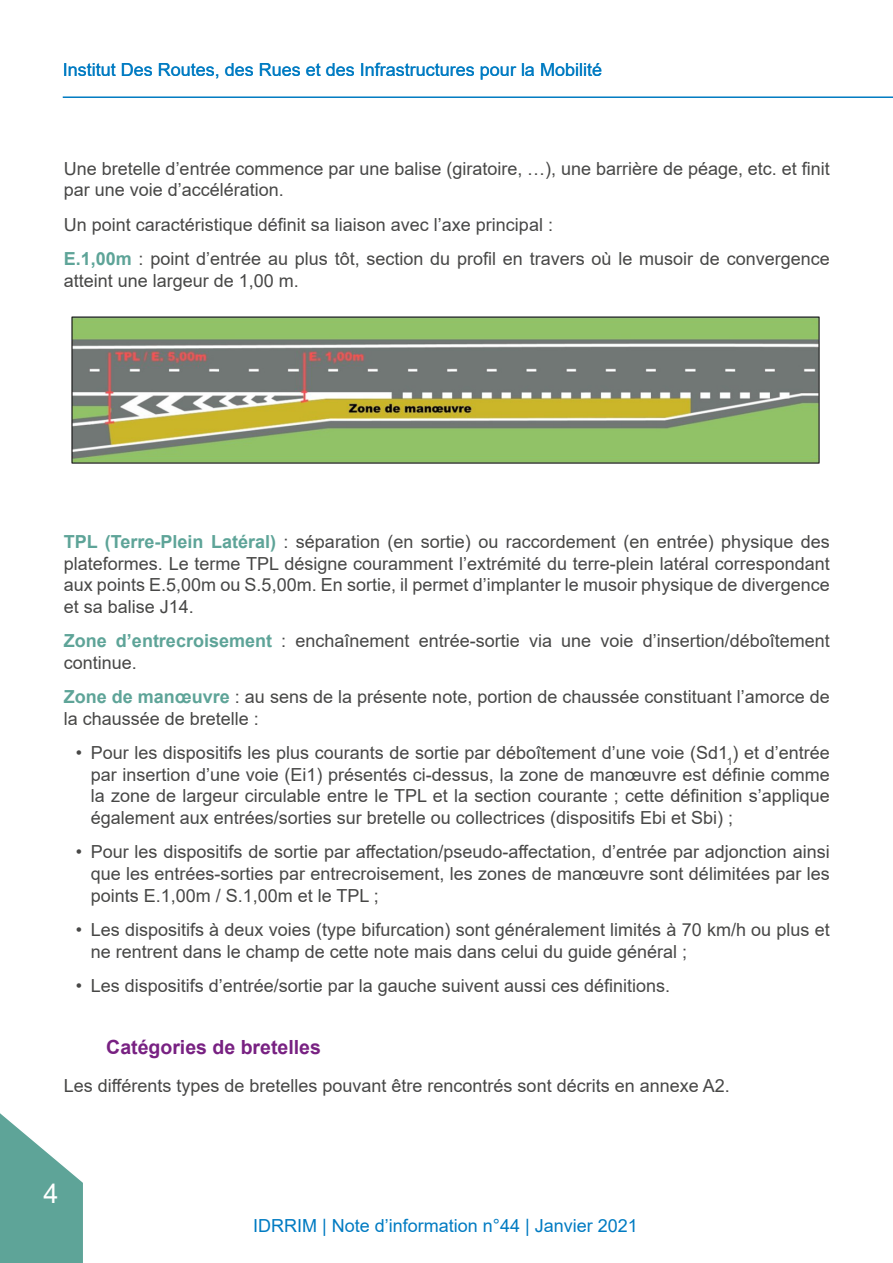
<style>
.page{position:relative;width:893px;height:1263px;background:#fff}
.page>*{position:absolute;margin:0;border:0;box-sizing:border-box;transform-origin:0 0}
.t1{font:27px "Arial";color:#fff}
.t2{font:700 19.5px "Arial";color:#782182}
.t3{font:18px/21.6px "Arial";color:#474746}
.t4{font:18px "Arial";color:#007bc2}
.s1{font-weight:700;color:#5ea498}
</style>
<div class="page">
<svg style="left:0;top:1113px;width:83px;height:150px"></svg>
<hr style="left:63px;top:96px;width:830px;height:2px;background:#007bc2">
<img style="left:72px;top:317px;width:748px;height:146px">
<p class="t4" style="left:63px;top:57px;width:541px">Institut Des Routes, des Rues et des Infrastructures pour la Mobilité</p>
<p class="t3" style="left:64px;top:157px;width:767px">Une bretelle d’entrée commence par une balise (giratoire, …), une barrière de péage, etc. et finit par une voie d’accélération.</p>
<p class="t3" style="left:64px;top:207px;width:767px;line-height:34.3px">Un point caractéristique définit sa liaison avec l’axe principal :<br><span class="s1">E.1,00m</span> : point d’entrée au plus tôt, section du profil en travers où le musoir de convergence</p>
<p class="t3" style="left:64px;top:269px;width:237px">atteint une largeur de 1,00 m.</p>
<p class="t3" style="left:64px;top:531px;width:767px;text-align:justify"><span class="s1">TPL (Terre-Plein Latéral)</span> : séparation (en sortie) ou raccordement (en entrée) physique des plateformes. Le terme TPL désigne couramment l’extrémité du terre-plein latéral correspondant aux points E.5,00m ou S.5,00m. En sortie, il permet d’implanter le musoir physique de divergence et sa balise J14.</p>
<p class="t3" style="left:64px;top:630px;width:767px"><span class="s1">Zone d’entrecroisement</span> : enchaînement entrée-sortie via une voie d’insertion/déboîtement continue.</p>
<p class="t3" style="left:64px;top:686px;width:767px"><span class="s1">Zone de manœuvre</span> : au sens de la présente note, portion de chaussée constituant l’amorce de la chaussée de bretelle :</p>
<p class="t3" style="left:91px;top:742px;width:740px;text-align:justify;text-indent:-15px">• Pour les dispositifs les plus courants de sortie par déboîtement d’une voie (Sd1<sub>1</sub>) et d’entrée par insertion d’une voie (Ei1) présentés ci-dessus, la zone de manœuvre est définie comme la zone de largeur circulable entre le TPL et la section courante ; cette définition s’applique également aux entrées/sorties sur bretelle ou collectrices (dispositifs Ebi et Sbi) ;</p>
<p class="t3" style="left:91px;top:841px;width:740px;text-align:justify;text-indent:-15px">• Pour les dispositifs de sortie par affectation/pseudo-affectation, d’entrée par adjonction ainsi que les entrées-sorties par entrecroisement, les zones de manœuvre sont délimitées par les points E.1,00m / S.1,00m et le TPL ;</p>
<p class="t3" style="left:91px;top:919px;width:740px;text-indent:-15px">• Les dispositifs à deux voies (type bifurcation) sont généralement limités à 70 km/h ou plus et ne rentrent dans le champ de cette note mais dans celui du guide général ;</p>
<p class="t3" style="left:76px;top:975px;width:596px">• Les dispositifs d’entrée/sortie par la gauche suivent aussi ces définitions.</p>
<p class="t2" style="left:106px;top:1033px;width:216px">Catégories de bretelles</p>
<p class="t3" style="left:64px;top:1075px;width:668px">Les différents types de bretelles pouvant être rencontrés sont décrits en annexe A2.</p>
<h1 class="t1" style="left:44px;top:1174px;width:17px">4</h1>
<p class="t4" style="left:253px;top:1213px;width:386px">IDRRIM | Note d’information n°44 | Janvier 2021</p>
</div>
